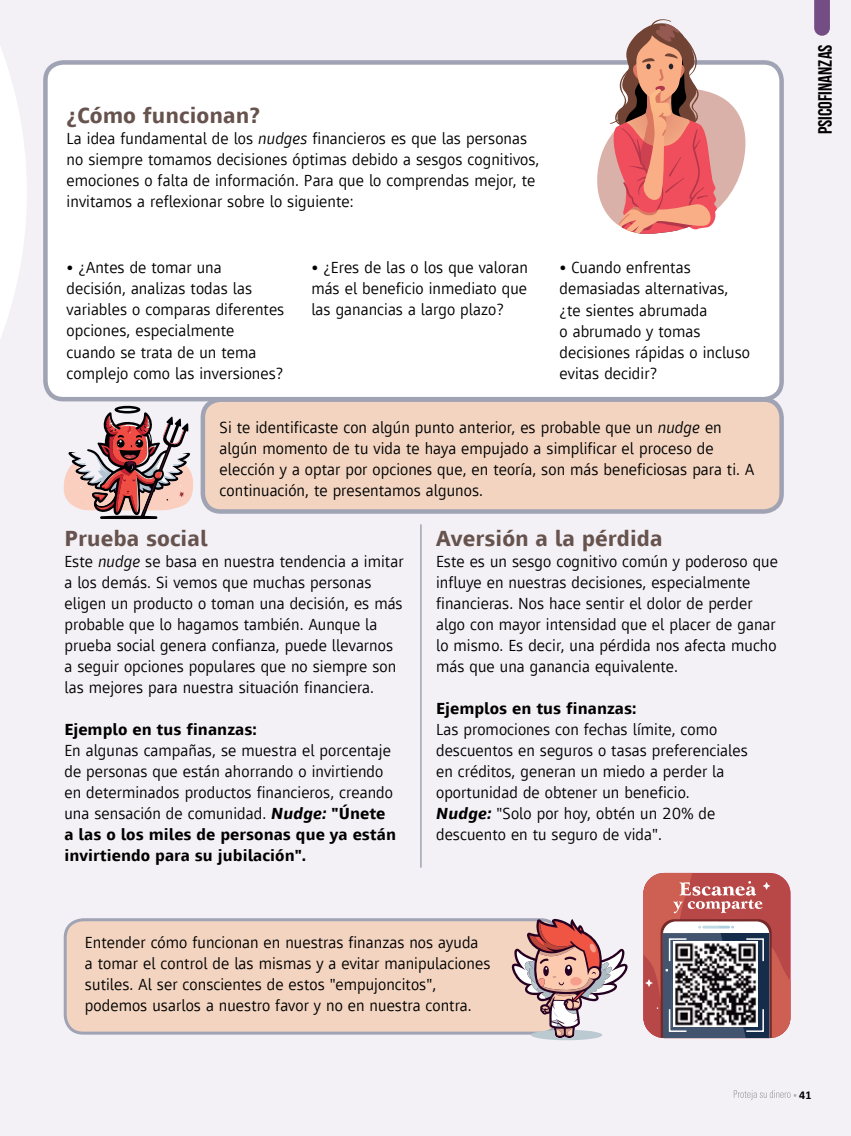
<style>
.page{position:relative;width:851px;height:1136px;background:#fff}
.page>*{position:absolute;margin:0;border:0;box-sizing:border-box;transform-origin:0 0}
.t1{font:700 22.5px "Mayberry Pro";letter-spacing:.005em;color:#67534e}
.t2{font:19.2px "Bebas Neue";color:#000}
.t3{font:16.5px/21px "Mayberry Pro";letter-spacing:.005em;color:#000}
.t4{font:700 16.5px "Mayberry Pro";letter-spacing:.005em;color:#000}
.t5{font:700 12px "Calibri";color:#000}
.s1{font-style:italic}
.s2{font-weight:700;font-style:italic}
.s3{font-weight:700}
</style>
<div class="page">
<div style="left:0;top:0;width:850px;height:1135px;background:#f3f1f6"></div>
<svg style="left:0;top:47px;width:27px;height:291px"></svg>
<svg style="left:814px;top:0;width:15px;height:36px"></svg>
<svg style="left:733px;top:1090px;width:63px;height:9px"></svg>
<div style="left:65px;top:919px;width:493px;height:113px;background:#f2d4c0;border-radius:18px"></div>
<div style="left:64px;top:918px;width:496px;height:116px;border:3px solid #a0a3b4;border-radius:18px"></div>
<div style="left:203px;top:399px;width:578px;height:112px;background:#f2d4c0;border-radius:18px"></div>
<div style="left:200px;top:397px;width:583px;height:116px;border:4px solid #a0a3b4;border-radius:18px"></div>
<div style="left:45px;top:62px;width:736px;height:337px;background:#fff;border-radius:18px"></div>
<div style="left:43px;top:60px;width:740px;height:341px;border:4px solid #a0a3b4;border-radius:18px"></div>
<svg style="left:591px;top:19px;width:159px;height:215px"></svg>
<hr style="left:420px;top:524px;width:1px;height:343px;background:#a0a3b4">
<svg style="left:511px;top:918px;width:117px;height:122px"></svg>
<svg style="left:64px;top:405px;width:129px;height:114px"></svg>
<svg style="left:643px;top:872px;width:147px;height:165px;background:#a9686b"></svg>
<img style="left:673px;top:941px;width:84px;height:85px">
<h1 class="t1" style="left:67px;top:99px;width:195px">¿Cómo funcionan?</h1>
<p class="t3" style="left:67px;top:127px;width:474px">La idea fundamental de los <span class="s1">nudges</span> financieros es que las personas no siempre tomamos decisiones óptimas debido a sesgos cognitivos, emociones o falta de información. Para que lo comprendas mejor, te invitamos a reflexionar sobre lo siguiente:</p>
<p class="t3" style="left:67px;top:256px;width:219px">• ¿Antes de tomar una decisión, analizas todas las variables o comparas diferentes opciones, especialmente cuando se trata de un tema complejo como las inversiones?</p>
<p class="t3" style="left:311px;top:256px;width:218px;text-align:justify">• ¿Eres de las o los que valoran más el beneficio inmediato que las ganancias a largo plazo?</p>
<p class="t3" style="left:559px;top:256px;width:192px">• Cuando enfrentas demasiadas alternativas, ¿te sientes abrumada<br>o abrumado y tomas decisiones rápidas o incluso evitas decidir?</p>
<p class="t3" style="left:219px;top:416px;width:536px">Si te identificaste con algún punto anterior, es probable que un <span class="s1">nudge</span> en algún momento de tu vida te haya empujado a simplificar el proceso de elección y a optar por opciones que, en teoría, son más beneficiosas para ti. A continuación, te presentamos algunos.</p>
<h1 class="t1" style="left:436px;top:523px;width:228px">Aversión a la pérdida</h1>
<p class="t3" style="left:436px;top:550px;width:343px">Este es un sesgo cognitivo común y poderoso que influye en nuestras decisiones, especialmente financieras. Nos hace sentir el dolor de perder algo con mayor intensidad que el placer de ganar lo mismo. Es decir, una pérdida nos afecta mucho más que una ganancia equivalente.</p>
<p class="t4" style="left:436px;top:697px;width:202px">Ejemplos en tus finanzas:</p>
<p class="t3" style="left:436px;top:718px;width:313px">Las promociones con fechas límite, como descuentos en seguros o tasas preferenciales en créditos, generan un miedo a perder la oportunidad de obtener un beneficio.<br><span class="s2">Nudge:</span> "Solo por hoy, obtén un 20% de descuento en tu seguro de vida".</p>
<h1 class="t1" style="left:64px;top:523px;width:144px">Prueba social</h1>
<p class="t3" style="left:64px;top:550px;width:340px">Este <span class="s1">nudge</span> se basa en nuestra tendencia a imitar a los demás. Si vemos que muchas personas eligen un producto o toman una decisión, es más probable que lo hagamos también. Aunque la prueba social genera confianza, puede llevarnos a seguir opciones populares que no siempre son las mejores para nuestra situación financiera.</p>
<p class="t4" style="left:64px;top:718px;width:194px">Ejemplo en tus finanzas:</p>
<p class="t3" style="left:64px;top:739px;width:333px">En algunas campañas, se muestra el porcentaje de personas que están ahorrando o invirtiendo en determinados productos financieros, creando una sensación de comunidad. <span class="s2">Nudge:</span> <span class="s3">"Únete a las o los miles de personas que ya están invirtiendo para su jubilación".</span></p>
<p class="t3" style="left:85px;top:930px;width:407px">Entender cómo funcionan en nuestras finanzas nos ayuda a tomar el control de las mismas y a evitar manipulaciones sutiles. Al ser conscientes de estos "empujoncitos", podemos usarlos a nuestro favor y no en nuestra contra.</p>
<p class="t2" style="left:814px;top:134px;width:91px;rotate:-90deg">PSICOFINANZAS</p>
<p class="t5" style="left:799px;top:1086px;width:14px">41</p>
</div>
